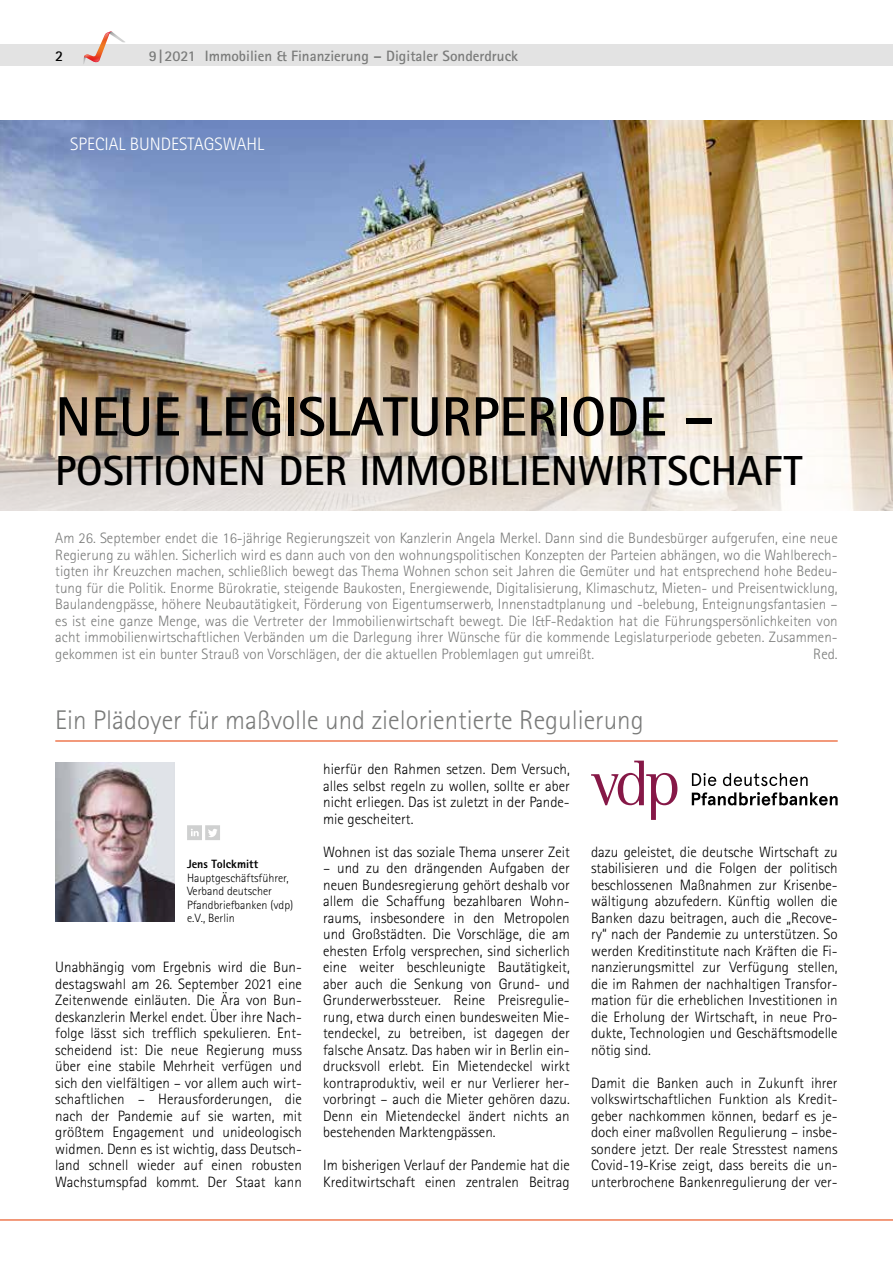
<style>
.page{position:relative;width:893px;height:1263px;background:#fff}
.page>*{position:absolute;margin:0;border:0;box-sizing:border-box;transform-origin:0 0}
.t1{font:700 55.5px "Rotis Sans Serif";color:#000}
.t2{font:700 42px "Rotis Sans Serif";color:#000}
.HL_Special{font:300 27px "Rotis Sans Serif";color:#7a7b7a}
.t3{font:300 18px "Rotis Sans Serif";color:#fff}
.Fließtext{font:300 15px/16.5px "Rotis Sans Serif";color:#000;text-align:justify}
.Vorspann{font:300 15px/16.5px "Rotis Sans Serif";color:#7a7b7a;text-align:justify}
.t4{font:700 15px "Rotis Sans Serif";color:#7a7b7a}
.t5{font:700 15px "Rotis Sans Serif";color:#000}
.Fließtext_ohne_GLR{font:300 12px/13.5px "Rotis Sans Serif";color:#000}
.s1{font-weight:800}
</style>
<div class="page">
<hr style="left:0;top:1219px;width:893px;height:1px;background:#e94c16">
<div style="left:0;top:45px;width:893px;height:21px;background:#e3e3e3"></div>
<svg style="left:83px;top:31px;width:43px;height:33px"></svg>
<img style="left:0;top:120px;width:893px;height:390px">
<hr style="left:55px;top:740px;width:783px;height:1px;background:#e94c16">
<img style="left:55px;top:762px;width:119px;height:160px">
<svg style="left:591px;top:761px;width:86px;height:59px"></svg>
<svg style="left:692px;top:773px;width:24px;height:13px"></svg>
<svg style="left:723px;top:773px;width:85px;height:13px"></svg>
<svg style="left:692px;top:792px;width:146px;height:13px"></svg>
<svg style="left:187px;top:825px;width:33px;height:15px"></svg>
<p class="t5" style="left:55px;top:46px;width:10px">2</p>
<p class="t4" style="left:149px;top:46px;width:371px">9|2021 Immobilien &amp; Finanzierung – Digitaler Sonderdruck</p>
<p class="t3" style="left:70px;top:134px;width:196px">SPECIAL BUNDESTAGSWAHL</p>
<p class="t1" style="left:55px;top:382px;width:660px">NEUE LEGISLATURPERIODE –</p>
<p class="t2" style="left:55px;top:444px;width:749px">POSITIONEN DER IMMOBILIENWIRTSCHAFT</p>
<p class="Vorspann" style="left:55px;top:530px;width:784px">Am 26. September endet die 16-jährige Regierungszeit von Kanzlerin Angela Merkel. Dann sind die Bundesbürger aufgerufen, eine neue Regierung zu wählen. Sicherlich wird es dann auch von den wohnungspolitischen Konzepten der Parteien abhängen, wo die Wahlberech&shy;tigten ihr Kreuzchen machen, schließlich bewegt das Thema Wohnen schon seit Jahren die Gemüter und hat entsprechend hohe Bedeu&shy;tung für die Politik. Enorme Bürokratie, steigende Baukosten, Energiewende, Digitalisierung, Klimaschutz, Mieten- und Preisentwicklung, Baulandengpässe, höhere Neubautätigkeit, Förderung von Eigentumserwerb, Innenstadtplanung und -belebung, Enteignungsfantasien – es ist eine ganze Menge, was die Vertreter der Immobilienwirtschaft bewegt. Die I&amp;F-Redaktion hat die Führungspersönlichkeiten von acht immobilienwirtschaftlichen Verbänden um die Darlegung ihrer Wünsche für die kommende Legislaturperiode gebeten. Zusammen&shy;gekommen ist ein bunter Strauß von Vorschlägen, der die aktuellen Problemlagen gut umreißt.</p>
<p class="Vorspann" style="left:813px;top:645px;width:26px">Red.</p>
<p class="HL_Special" style="left:55px;top:704px;width:590px">Ein Plädoyer für maßvolle und zielorientierte Regulierung</p>
<p class="Fließtext_ohne_GLR" style="left:187px;top:857px;width:108px"><span class="s1">Jens Tolckmitt<br></span>Hauptgeschäftsführer,<br>Verband deutscher<br>Pfandbriefbanken (vdp) e.V., Berlin</p>
<p class="Fließtext" style="left:55px;top:959px;width:248px">Unabhängig vom Ergebnis wird die Bun&shy;destagswahl am 26. September 2021 eine Zeitenwende einläuten. Die Ära von Bun&shy;deskanzlerin Merkel endet. Über ihre Nach&shy;folge lässt sich trefflich spekulieren. Ent&shy;scheidend ist: Die neue Regierung muss über eine stabile Mehrheit verfügen und sich den vielfältigen – vor allem auch wirt&shy;schaftlichen – Herausforderungen, die nach der Pandemie auf sie warten, mit größtem Engagement und unideologisch widmen. Denn es ist wichtig, dass Deutsch&shy;land schnell wieder auf einen robusten Wachstumspfad kommt. Der Staat kann</p>
<p class="Fließtext" style="left:323px;top:761px;width:248px">hierfür den Rahmen setzen. Dem Versuch, alles selbst regeln zu wollen, sollte er aber nicht erliegen. Das ist zuletzt in der Pande&shy;mie gescheitert.</p>
<p class="Fließtext" style="left:323px;top:843px;width:248px">Wohnen ist das soziale Thema unserer Zeit</p>
<p class="Fließtext" style="left:323px;top:860px;width:248px">– und zu den drängenden Aufgaben der neuen Bundesregierung gehört deshalb vor allem die Schaffung bezahlbaren Wohn&shy;raums, insbesondere in den Metropolen und Großstädten. Die Vorschläge, die am ehesten Erfolg versprechen, sind sicherlich eine weiter beschleunigte Bautätigkeit, aber auch die Senkung von Grund- und Grunderwerbssteuer. Reine Preisregulie&shy;rung, etwa durch einen bundesweiten Mie&shy;tendeckel, zu betreiben, ist dagegen der falsche Ansatz. Das haben wir in Berlin ein&shy;drucksvoll erlebt. Ein Mietendeckel wirkt kontraproduktiv, weil er nur Verlierer her&shy;vorbringt – auch die Mieter gehören dazu.<br>Denn ein Mietendeckel ändert nichts an bestehenden Marktengpässen.</p>
<p class="Fließtext" style="left:323px;top:1157px;width:248px">Im bisherigen Verlauf der Pandemie hat die<br>Kreditwirtschaft einen zentralen Beitrag</p>
<p class="Fließtext" style="left:591px;top:843px;width:248px">dazu geleistet, die deutsche Wirtschaft zu stabilisieren und die Folgen der politisch beschlossenen Maßnahmen zur Krisenbe&shy;wältigung abzufedern. Künftig wollen die Banken dazu beitragen, auch die „Recove&shy;ry“ nach der Pandemie zu unterstützen. So werden Kreditinstitute nach Kräften die Fi&shy;nanzierungsmittel zur Verfügung stellen, die im Rahmen der nachhaltigen Transfor&shy;mation für die erheblichen Investitionen in die Erholung der Wirtschaft, in neue Pro&shy;dukte, Technologien und Geschäftsmodelle nötig sind.</p>
<p class="Fließtext" style="left:591px;top:1074px;width:248px">Damit die Banken auch in Zukunft ihrer volkswirtschaftlichen Funktion als Kredit&shy;geber nachkommen können, bedarf es je&shy;doch einer maßvollen Regulierung – insbe&shy;sondere jetzt. Der reale Stresstest namens Covid-19-Krise zeigt, dass bereits die un&shy;unterbrochene Bankenregulierung der ver-</p>
</div>
